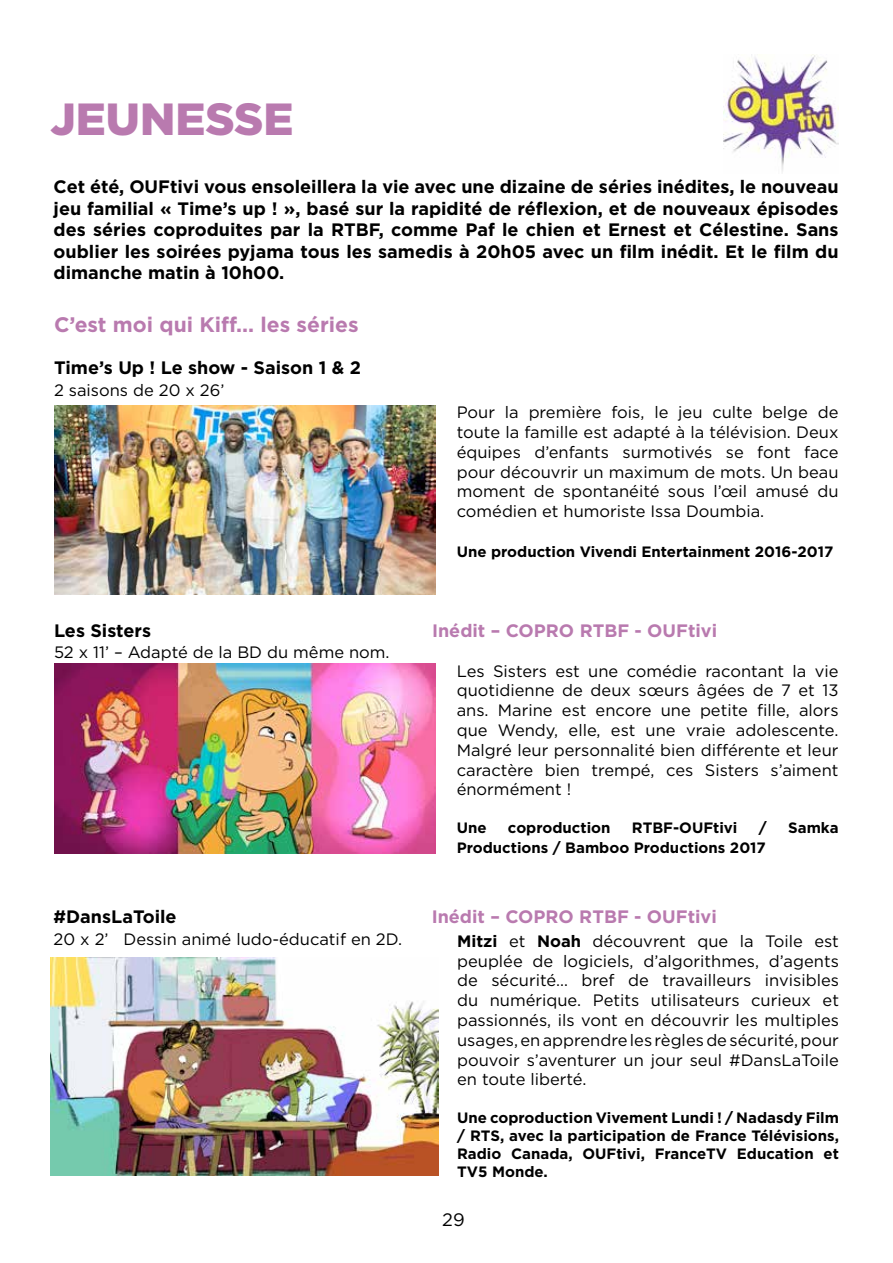
<style>
.page{position:relative;width:893px;height:1263px;background:#fff}
.page>*{position:absolute;margin:0;border:0;box-sizing:border-box;transform-origin:0 0}
.t1{font:900 45px "Gotham";color:#b97aaf}
.t2{font:700 21px "Gotham";color:#b97aaf}
.t3{font:700 18px/21.6px "Gotham";color:#000;text-align:justify}
.t4{font:700 18px "Gotham";color:#b97aaf}
.t5{font:18px "Gotham";color:#000}
.t6{font:16.5px/19.8px "Gotham";color:#000;text-align:justify}
.t7{font:700 15px/18px "Gotham";color:#000;text-align:justify}
.s1{font-weight:700}
</style>
<div class="page">
<img style="left:54px;top:405px;width:382px;height:190px">
<img style="left:54px;top:663px;width:382px;height:190px">
<img style="left:724px;top:54px;width:115px;height:118px">
<img style="left:51px;top:957px;width:387px;height:218px">
<h1 class="t1" style="left:50px;top:88px;width:245px">JEUNESSE</h1>
<p class="t3" style="left:54px;top:176px;width:786px">Cet été, OUFtivi vous ensoleillera la vie avec une dizaine de séries inédites, le nouveau jeu familial « Time’s up ! », basé sur la rapidité de réflexion, et de nouveaux épisodes des séries coproduites par la RTBF, comme Paf le chien et Ernest et Célestine. Sans oublier les soirées pyjama tous les samedis à 20h05 avec un film inédit. Et le film du dimanche matin à 10h00.</p>
<p class="t2" style="left:54px;top:311px;width:306px">C’est moi qui Kiff... les séries</p>
<p class="t3" style="left:54px;top:357px;width:308px">Time’s Up ! Le show - Saison 1 &amp; 2</p>
<p class="t6" style="left:54px;top:380px;width:172px">2 saisons de 20 x 26’</p>
<p class="t6" style="left:457px;top:402px;width:383px">Pour la première fois, le jeu culte belge de toute la famille est adapté à la télévision. Deux équipes d’enfants surmotivés se font face pour découvrir un maximum de mots. Un beau moment de spontanéité sous l’œil amusé du comédien et humoriste Issa Doumbia.</p>
<p class="t7" style="left:457px;top:542px;width:378px">Une production Vivendi Entertainment 2016-2017</p>
<p class="t3" style="left:54px;top:619px;width:99px">Les Sisters</p>
<p class="t4" style="left:432px;top:618px;width:287px">Inédit – COPRO RTBF - OUFtivi</p>
<p class="t6" style="left:54px;top:642px;width:337px">52 x 11’ – Adapté de la BD du même nom.</p>
<p class="t6" style="left:457px;top:660px;width:383px">Les Sisters est une comédie racontant la vie quotidienne de deux sœurs âgées de 7 et 13 ans. Marine est encore une petite fille, alors que Wendy, elle, est une vraie adolescente.<br>Malgré leur personnalité bien différente et leur caractère bien trempé, ces Sisters s’aiment énormément !</p>
<p class="t7" style="left:457px;top:819px;width:31px">Une</p>
<p class="t7" style="left:508px;top:819px;width:104px">coproduction</p>
<p class="t7" style="left:632px;top:819px;width:107px">RTBF-OUFtivi</p>
<p class="t7" style="left:759px;top:819px;width:9px">/</p>
<p class="t7" style="left:788px;top:819px;width:52px">Samka</p>
<p class="t7" style="left:457px;top:838px;width:311px">Productions / Bamboo Productions 2017</p>
<p class="t3" style="left:54px;top:906px;width:125px">#DansLaToile</p>
<p class="t4" style="left:432px;top:905px;width:287px">Inédit – COPRO RTBF - OUFtivi</p>
<p class="t6" style="left:54px;top:929px;width:350px">20 x 2’ Dessin animé ludo-éducatif en 2D.</p>
<p class="t6" style="left:457px;top:931px;width:383px"><span class="s1">Mitzi</span> et <span class="s1">Noah</span> découvrent que la Toile est peuplée de logiciels, d’algorithmes, d’agents de sécurité… bref de travailleurs invisibles du numérique. Petits utilisateurs curieux et passionnés, ils vont en découvrir les multiples usages, en apprendre les règles de sécurité, pour pouvoir s’aventurer un jour seul #DansLaToile en toute liberté.</p>
<p class="t7" style="left:457px;top:1109px;width:383px">Une coproduction Vivement Lundi ! / Nadasdy Film / RTS, avec la participation de France Télévisions, Radio Canada, OUFtivi, FranceTV Education et TV5 Monde.</p>
<p class="t5" style="left:442px;top:1208px;width:24px">29</p>
</div>
